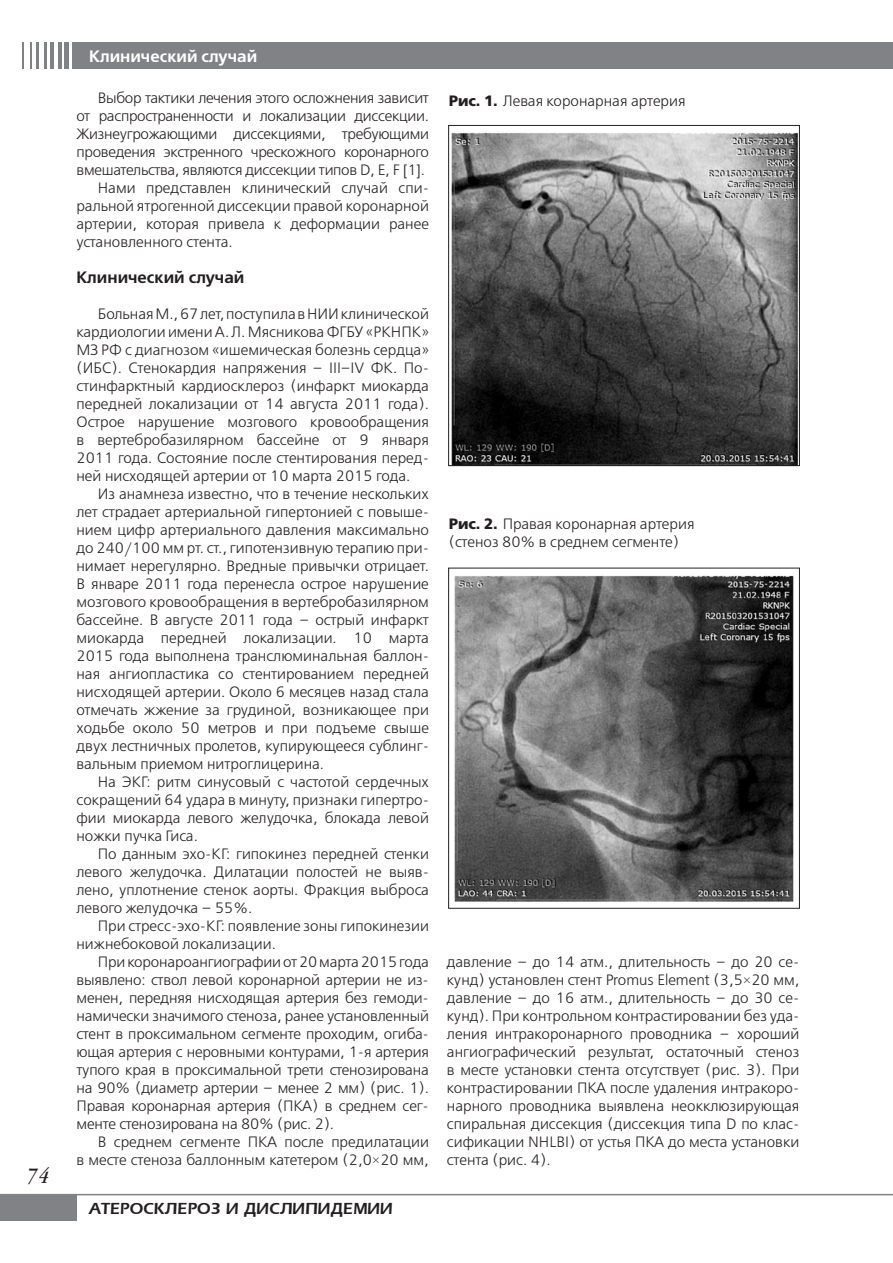
<style>
.page{position:relative;width:893px;height:1263px;background:#fff}
.page>*{position:absolute;margin:0;border:0;box-sizing:border-box;transform-origin:0 0}
.t1{font:italic 300 24px "Garamondcond";color:#231f20}
.t2{font:600 16.5px "Everest";color:#231f20}
.t3{font:16.5px "Free Set Demi C";color:#fff}
.t4{font:16.5px "Free Set Demi C";color:#231f20}
.t5{font:15px/18px "Free Set Light C";color:#231f20;text-align:justify}
.t6{font:15px "Free Set Light C";letter-spacing:-.02em;color:#231f20}
.s1{font-family:"Times New Roman"}
.s2{font-family:"Free Set Bold C"}
</style>
<div class="page">
<svg style="left:23px;top:43px;width:1px;height:26px"></svg>
<svg style="left:30px;top:43px;width:1px;height:26px"></svg>
<hr style="left:37px;top:43px;width:2px;height:26px;background:#808285">
<hr style="left:44px;top:43px;width:2px;height:26px;background:#808285">
<hr style="left:51px;top:43px;width:3px;height:26px;background:#808285">
<hr style="left:58px;top:43px;width:3px;height:26px;background:#808285">
<hr style="left:65px;top:43px;width:4px;height:26px;background:#808285">
<hr style="left:72px;top:43px;width:4px;height:26px;background:#808285">
<div style="left:73px;top:43px;width:820px;height:26px;background:#808285"></div>
<div style="left:0;top:1194px;width:77px;height:26px;background:#808285"></div>
<hr style="left:0;top:1194px;width:893px;height:1px;background:#808285">
<img style="left:451px;top:132px;width:347px;height:332px">
<div style="left:448px;top:125px;width:352px;height:341px;border:1px solid #231f20"></div>
<img style="left:454px;top:575px;width:340px;height:327px">
<div style="left:448px;top:568px;width:352px;height:341px;border:1px solid #231f20"></div>
<h1 class="t1" style="left:27px;top:1165px;width:24px">74</h1>
<p class="t3" style="left:89px;top:47px;width:169px">Клинический случай</p>
<p class="t6" style="left:98px;top:90px;width:333px">Выбор тактики лечения этого осложнения зависит</p>
<p class="t6" style="left:77px;top:108px;width:354px">от распространенности и локализации диссекции.</p>
<p class="t6" style="left:77px;top:126px;width:354px">Жизнеугрожающими диссекциями, требующими</p>
<p class="t6" style="left:77px;top:144px;width:354px">проведения экстренного чрескожного коронарного</p>
<p class="t6" style="left:77px;top:162px;width:350px">вмешательства, являются диссекции типов D, E, F [1].</p>
<p class="t5" style="left:98px;top:180px;width:333px">Нами представлен клинический случай спи-</p>
<p class="t5" style="left:77px;top:198px;width:354px">ральной ятрогенной диссекции правой коронарной</p>
<p class="t5" style="left:77px;top:216px;width:354px">артерии, которая привела к деформации ранее</p>
<p class="t5" style="left:77px;top:234px;width:158px">установленного стента.</p>
<p class="t4" style="left:77px;top:268px;width:169px">Клинический случай</p>
<p class="t5" style="left:77px;top:306px;width:354px;text-indent:21px">Больная М., 67 лет, поступила вНИИ клинической кардиологии имени А.Л. Мясникова ФГБУ «РКНПК» МЗ РФ с диагнозом «ишемическая болезнь сердца» (ИБС). Стенокардия напряжения – III–IV ФК. По&shy;стинфарктный кардиосклероз (инфаркт миокарда передней локализации от 14 августа 2011 года).<br>Острое нарушение мозгового кровообращения в вертебробазилярном бассейне от 9 января 2011 года. Состояние после стентирования перед&shy;ней нисходящей артерии от 10 марта 2015 года.</p>
<p class="t5" style="left:77px;top:486px;width:354px;text-indent:21px">Из анамнеза известно, что в течение нескольких лет страдает артериальной гипертонией с повыше&shy;нием цифр артериального давления максимально до 240/100 мм рт. ст., гипотензивную терапию при&shy;нимает нерегулярно. Вредные привычки отрицает.<br>В январе 2011 года перенесла острое нарушение мозгового кровообращения в вертебробазилярном бассейне. В августе 2011 года – острый инфаркт миокарда передней локализации. 10 марта 2015 года выполнена транслюминальная баллон&shy;ная ангиопластика со стентированием передней нисходящей артерии. Около 6 месяцев назад стала отмечать жжение за грудиной, возникающее при ходьбе около 50 метров и при подъеме свыше двух лестничных пролетов, купирующееся сублинг&shy;вальным приемом нитроглицерина.</p>
<p class="t5" style="left:77px;top:774px;width:354px;text-indent:21px">На ЭКГ: ритм синусовый с частотой сердечных сокращений 64 удара в минуту, признаки гипертро&shy;фии миокарда левого желудочка, блокада левой ножки пучка Гиса.</p>
<p class="t5" style="left:77px;top:846px;width:354px;text-indent:21px">По данным эхо-КГ: гипокинез передней стенки левого желудочка. Дилатации полостей не выяв&shy;лено, уплотнение стенок аорты. Фракция выброса левого желудочка – 55%.</p>
<p class="t5" style="left:77px;top:918px;width:354px;text-indent:21px">При стресс-эхо-КГ: появление зоны гипокинезии нижнебоковой локализации.</p>
<p class="t5" style="left:76px;top:954px;width:354px;text-indent:21px">При коронароангиографии от20 марта 2015года выявлено: ствол левой коронарной артерии не из&shy;менен, передняя нисходящая артерия без гемоди&shy;намически значимого стеноза, ранее установленный стент в проксимальном сегменте проходим, огиба&shy;ющая артерия с неровными контурами, 1-я артерия тупого края в проксимальной трети стенозирована на 90% (диаметр артерии – менее 2 мм) (рис. 1).<br>Правая коронарная артерия (ПКА) в среднем сег&shy;менте стенозирована на 80% (рис. 2).</p>
<p class="t5" style="left:76px;top:1134px;width:354px;text-align:right">В среднем сегменте ПКА после предилатации<br>в месте стеноза баллонным катетером (2,0<span class="s1">×</span>20 мм,</p>
<p class="t2" style="left:89px;top:1200px;width:305px">АТЕРОСКЛЕРОЗ И ДИСЛИПИДЕМИИ</p>
<p class="t5" style="left:449px;top:93px;width:238px"><span class="s2">Рис. 1.</span> Левая коронарная артерия</p>
<p class="t5" style="left:449px;top:516px;width:247px"><span class="s2">Рис. 2.</span> Правая коронарная артерия (стеноз 80% в среднем сегменте)</p>
<p class="t5" style="left:447px;top:954px;width:354px">давление – до 14 атм., длительность – до 20 се&shy;кунд) установлен стент Promus Element (3,5<span class="s1">×</span>20 мм, давление – до 16 атм., длительность – до 30 се&shy;кунд). При контрольном контрастировании без уда&shy;ления интракоронарного проводника – хороший ангиографический результат, остаточный стеноз в месте установки стента отсутствует (рис. 3). При контрастировании ПКА после удаления интракоро&shy;нарного проводника выявлена неокклюзирующая спиральная диссекция (диссекция типа D по клас&shy;сификации NHLBI) от устья ПКА до места установки стента (рис. 4).</p>
</div>
